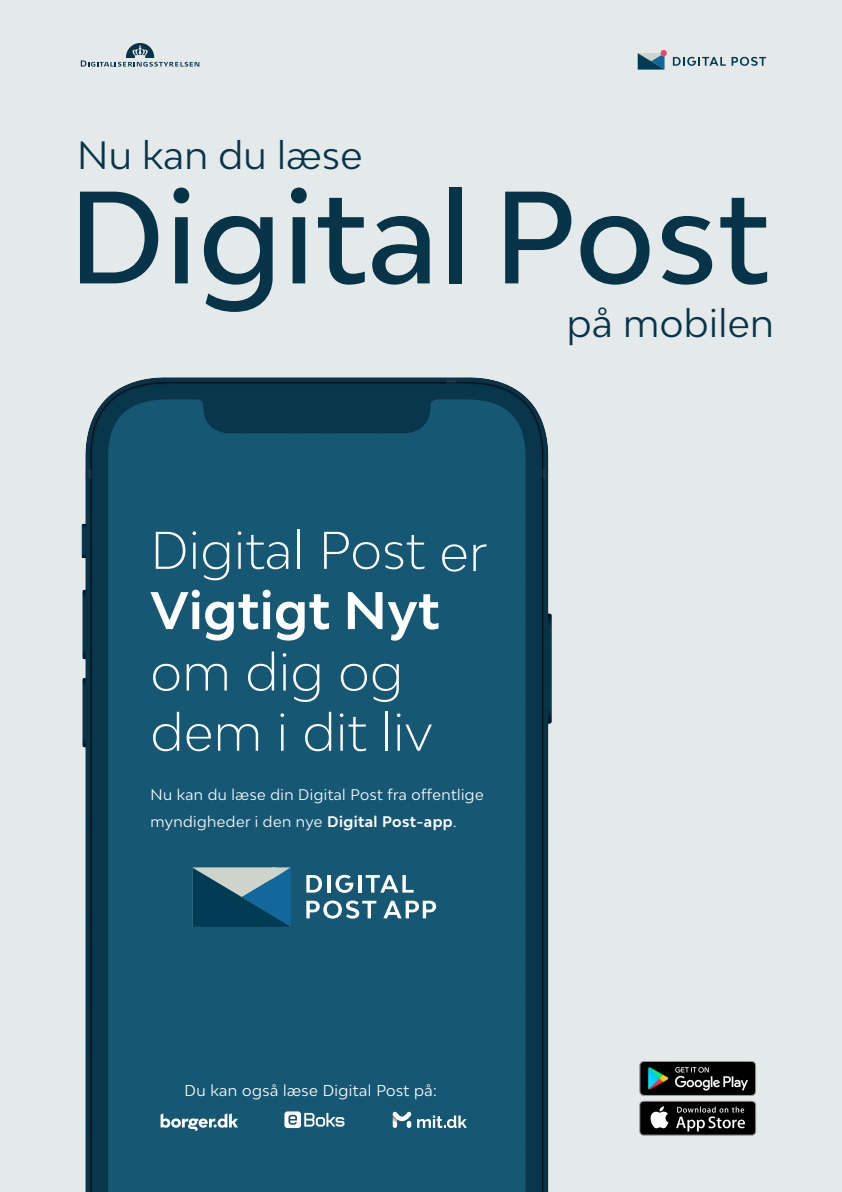
<style>
.page{position:relative;width:842px;height:1192px;background:#e4e9e9}
.page>*{position:absolute;margin:0;border:0;box-sizing:border-box;transform-origin:0 0}
.Forside_overskrift{font:500 124px "Bw Modelica";letter-spacing:.01em;color:#083449}
.Underoverskrift_fors{font:300 50px/60.6px "Bw Modelica";letter-spacing:.01em;color:#fff}
.Forside_overskrift-2{font:37.25px "Bw Modelica";letter-spacing:.01em;color:#083449}
.Underoverskrift_fors-2{font:14.85px "Bw Modelica";letter-spacing:.03em;color:#fff}
.Underoverskrift_fors-3{font:14.5px/26.5px "Bw Modelica";letter-spacing:.03em;color:#fff}
.s1{font-weight:700}
</style>
<div class="page">
<img style="left:81px;top:377px;width:471px;height:815px">
<svg style="left:161px;top:1113px;width:77px;height:18px"></svg>
<svg style="left:284px;top:1111px;width:60px;height:17px"></svg>
<svg style="left:392px;top:1111px;width:75px;height:17px"></svg>
<svg style="left:306px;top:875px;width:16px;height:18px"></svg>
<hr style="left:327px;top:875px;width:3px;height:18px;background:#fff">
<svg style="left:335px;top:875px;width:18px;height:18px"></svg>
<hr style="left:358px;top:875px;width:3px;height:18px;background:#fff">
<svg style="left:366px;top:875px;width:48px;height:18px"></svg>
<svg style="left:306px;top:901px;width:70px;height:18px"></svg>
<svg style="left:193px;top:867px;width:98px;height:60px;background:#386c83"></svg>
<svg style="left:383px;top:901px;width:53px;height:17px"></svg>
<img style="left:639px;top:1061px;width:118px;height:75px">
<svg style="left:81px;top:43px;width:118px;height:24px"></svg>
<svg style="left:638px;top:50px;width:29px;height:20px"></svg>
<svg style="left:673px;top:57px;width:93px;height:9px"></svg>
<p class="Forside_overskrift-2" style="left:77px;top:131px;width:287px">Nu kan du læse</p>
<p class="Forside_overskrift" style="left:68px;top:157px;width:702px">Digital Post</p>
<p class="Forside_overskrift-2" style="left:567px;top:299px;width:208px">på mobilen</p>
<h1 class="Underoverskrift_fors" style="left:150px;top:519px;width:338px">Digital Post er<br><span class="s1">Vigtigt Nyt </span>om dig og dem i dit liv</h1>
<h1 class="Underoverskrift_fors-3" style="left:150px;top:781px;width:335px">Nu kan du læse din Digital Post fra offentlige myndigheder i den nye <span class="s1">Digital Post-app</span>.</h1>
<h1 class="Underoverskrift_fors-2" style="left:185px;top:1081px;width:254px">Du kan også læse Digital Post på:</h1>
</div>
